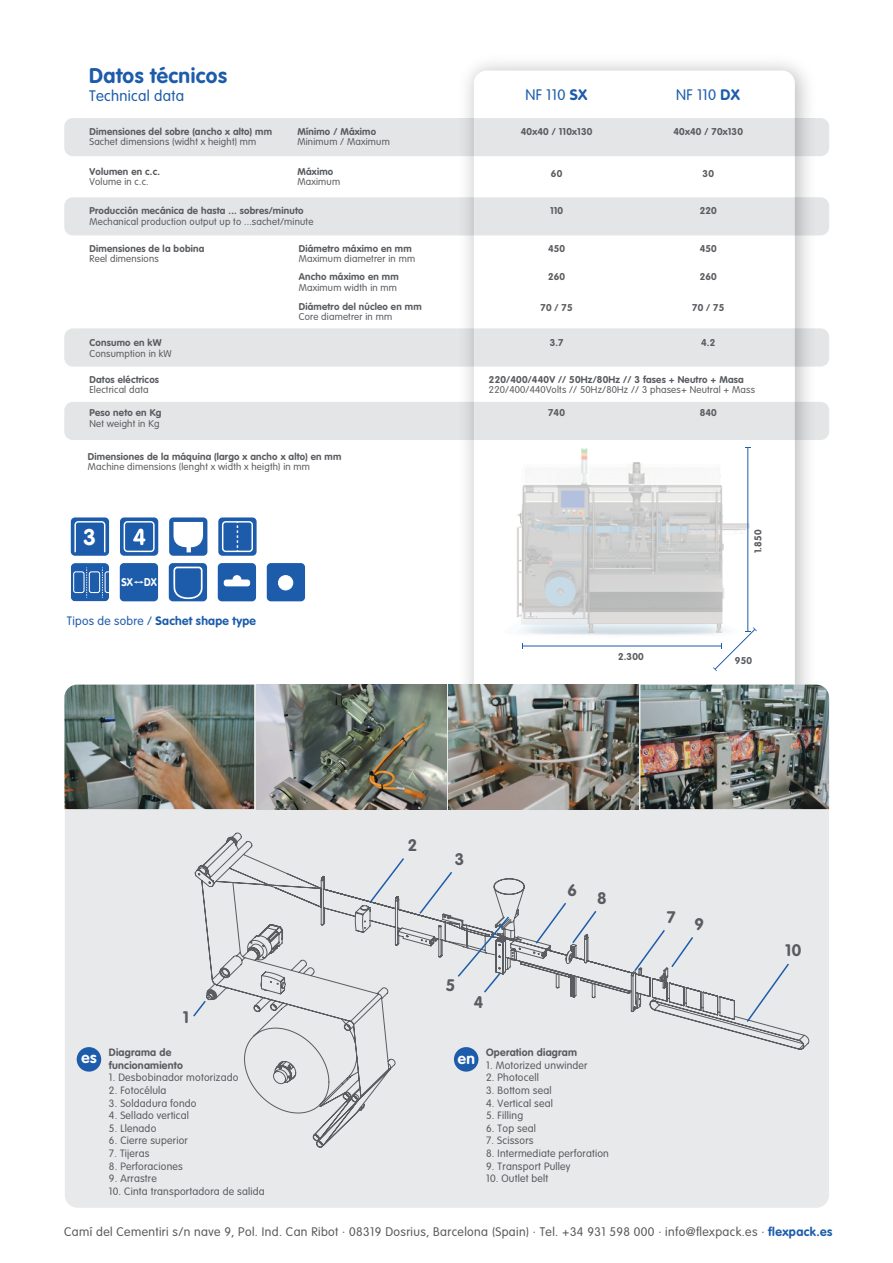
<style>
.page{position:relative;width:893px;height:1263px;background:#fff}
.page>*{position:absolute;margin:0;border:0;box-sizing:border-box;transform-origin:0 0}
.t1{font:700 22.65px "VAG Rounded LT";color:#fff}
.t2{font:700 21px "VAG Rounded";letter-spacing:.02em;color:#1d5cab}
.t3{font:700 16.5px "VAG Rounded";color:#595c60}
.t4{font:700 15.3px "VAG Rounded";color:#fff}
.t5{font:300 15px "VAG Rounded";letter-spacing:.02em;color:#1d5cab}
.t6{font:300 12.3px "VAG Rounded";letter-spacing:.03em;color:#595c60}
.t7{font:700 12px "VAG Rounded";letter-spacing:.02em;color:#1d5cab}
.t8{font:11.1px "VAG Rounded Bold";color:#fff;scale:.9 1}
.t9{font:300 10.5px "VAG Rounded";letter-spacing:.02em;color:#595c60}
.t10{font:700 10.5px/12.6px "VAG Rounded";letter-spacing:.02em;color:#595c60}
.t11{font:700 9.75px "VAG Rounded";letter-spacing:.02em;color:#595c60}
.t12{font:300 9.75px "VAG Rounded";letter-spacing:.02em;color:#595c60}
.s1{font-weight:700}
.s2{font-weight:300}
.s3{font-weight:700;color:#1d5cab}
</style>
<div class="page">
<img style="left:450px;top:62px;width:375px;height:623px">
<div style="left:474px;top:71px;width:321px;height:678px;background:#fff;border-radius:13px"></div>
<div style="left:64px;top:328px;width:765px;height:39px;background:#e4e5e6;border-radius:9px"></div>
<div style="left:64px;top:402px;width:765px;height:38px;background:#e4e5e6;border-radius:9px"></div>
<div style="left:64px;top:118px;width:765px;height:38px;background:#e4e5e6;border-radius:9px"></div>
<div style="left:64px;top:197px;width:765px;height:38px;background:#e4e5e6;border-radius:9px"></div>
<img style="left:517px;top:448px;width:232px;height:187px">
<hr style="left:522px;top:646px;width:199px;height:1px;background:#1d5cab">
<hr style="left:747px;top:448px;width:1px;height:183px;background:#1d5cab">
<svg style="left:713px;top:627px;width:44px;height:44px"></svg>
<div style="left:65px;top:685px;width:764px;height:523px;background:#e8e9ea;border-radius:13px"></div>
<img style="left:64px;top:685px;width:190px;height:124px">
<img style="left:257px;top:685px;width:189px;height:124px">
<img style="left:449px;top:685px;width:189px;height:124px">
<img style="left:640px;top:685px;width:189px;height:124px">
<div style="left:71px;top:517px;width:38px;height:39px;background:#1d5cab;border-radius:4px"></div>
<svg style="left:74px;top:521px;width:32px;height:32px"></svg>
<svg style="left:71px;top:563px;width:38px;height:38px"></svg>
<div style="left:169px;top:517px;width:38px;height:39px;background:#1d5cab;border-radius:4px"></div>
<svg style="left:174px;top:522px;width:29px;height:30px"></svg>
<div style="left:120px;top:517px;width:38px;height:39px;background:#1d5cab;border-radius:4px"></div>
<div style="left:124px;top:521px;width:31px;height:31px;border:1px solid #fff;border-radius:3px"></div>
<svg style="left:133px;top:529px;width:12px;height:16px"></svg>
<div style="left:218px;top:517px;width:39px;height:39px;background:#1d5cab;border-radius:4px"></div>
<div style="left:222px;top:521px;width:31px;height:31px;border:1px solid #fff;border-radius:3px"></div>
<svg style="left:237px;top:522px;width:1px;height:29px"></svg>
<div style="left:120px;top:563px;width:38px;height:38px;background:#1d5cab;border-radius:4px"></div>
<svg style="left:134px;top:581px;width:10px;height:3px"></svg>
<div style="left:169px;top:563px;width:38px;height:38px;background:#1d5cab;border-radius:4px"></div>
<svg style="left:173px;top:566px;width:30px;height:34px"></svg>
<div style="left:218px;top:563px;width:38px;height:38px;background:#1d5cab;border-radius:4px"></div>
<div style="left:224px;top:579px;width:26px;height:7px;background:#fff;border-radius:3px"></div>
<div style="left:233px;top:575px;width:8px;height:9px;background:#fff;border-radius:50%"></div>
<div style="left:267px;top:563px;width:38px;height:38px;background:#1d5cab;border-radius:4px"></div>
<div style="left:278px;top:576px;width:15px;height:14px;background:#fff;border-radius:50%"></div>
<div style="left:278px;top:575px;width:15px;height:15px;border:1px solid #fff;border-radius:50%"></div>
<div style="left:77px;top:1047px;width:24px;height:25px;background:#1d5cab;border-radius:50%"></div>
<svg style="left:194px;top:832px;width:615px;height:316px"></svg>
<svg style="left:368px;top:856px;width:38px;height:48px"></svg>
<svg style="left:534px;top:901px;width:64px;height:44px"></svg>
<svg style="left:633px;top:928px;width:62px;height:45px"></svg>
<svg style="left:745px;top:962px;width:45px;height:61px"></svg>
<svg style="left:418px;top:870px;width:93px;height:124px"></svg>
<svg style="left:193px;top:999px;width:14px;height:19px"></svg>
<h2 class="t2" style="left:89px;top:63px;width:139px">Datos técnicos</h2>
<h3 class="t5" style="left:89px;top:87px;width:96px">Technical data</h3>
<h3 class="t5" style="left:525px;top:86px;width:63px">NF 110 <span class="s1">SX</span></h3>
<p class="t11" style="left:89px;top:126px;width:184px">Dimensiones del sobre (ancho x alto) mm</p>
<p class="t12" style="left:89px;top:136px;width:168px">Sachet dimensions (widht x height) mm</p>
<p class="t11" style="left:297px;top:126px;width:80px">Mínimo / Máximo</p>
<p class="t12" style="left:297px;top:136px;width:94px">Minimum / Maximum</p>
<p class="t11" style="left:521px;top:126px;width:73px">40x40 / 110x130</p>
<p class="t11" style="left:89px;top:166px;width:72px">Volumen en c.c.</p>
<p class="t12" style="left:89px;top:176px;width:61px">Volume in c.c.</p>
<p class="t11" style="left:297px;top:166px;width:37px">Máximo</p>
<p class="t12" style="left:297px;top:176px;width:44px">Maximum</p>
<p class="t11" style="left:551px;top:167px;width:13px">60</p>
<p class="t11" style="left:89px;top:205px;width:216px">Producción mecánica de hasta ... sobres/minuto</p>
<p class="t12" style="left:89px;top:215px;width:225px">Mechanical production output up to ...sachet/minute</p>
<p class="t11" style="left:550px;top:205px;width:15px">110</p>
<p class="t11" style="left:89px;top:242px;width:116px">Dimensiones de la bobina</p>
<p class="t12" style="left:89px;top:253px;width:71px">Reel dimensions</p>
<p class="t11" style="left:299px;top:242px;width:115px">Diámetro máximo en mm</p>
<p class="t12" style="left:299px;top:253px;width:118px">Maximum diametrer in mm</p>
<p class="t11" style="left:299px;top:271px;width:102px">Ancho máximo en mm</p>
<p class="t12" style="left:299px;top:281px;width:100px">Maximum width in mm</p>
<p class="t11" style="left:299px;top:301px;width:124px">Diámetro del núcleo en mm</p>
<p class="t12" style="left:299px;top:311px;width:95px">Core diametrer in mm</p>
<p class="t11" style="left:548px;top:242px;width:19px">450</p>
<p class="t11" style="left:548px;top:271px;width:19px">260</p>
<p class="t11" style="left:541px;top:302px;width:34px">70 / 75</p>
<p class="t11" style="left:89px;top:337px;width:74px">Consumo en kW</p>
<p class="t12" style="left:89px;top:348px;width:84px">Consumption in kW</p>
<p class="t11" style="left:550px;top:337px;width:15px">3.7</p>
<h3 class="t5" style="left:676px;top:86px;width:65px">NF 110 <span class="s1">DX</span></h3>
<p class="t11" style="left:673px;top:126px;width:71px">40x40 / 70x130</p>
<p class="t11" style="left:703px;top:167px;width:13px">30</p>
<p class="t11" style="left:700px;top:205px;width:19px">220</p>
<p class="t11" style="left:700px;top:242px;width:19px">450</p>
<p class="t11" style="left:700px;top:271px;width:19px">260</p>
<p class="t11" style="left:692px;top:302px;width:34px">70 / 75</p>
<p class="t11" style="left:701px;top:337px;width:16px">4.2</p>
<p class="t11" style="left:89px;top:374px;width:71px">Datos eléctricos</p>
<p class="t12" style="left:89px;top:384px;width:61px">Electrical data</p>
<p class="t11" style="left:89px;top:407px;width:73px">Peso neto en Kg</p>
<p class="t12" style="left:89px;top:418px;width:72px">Net weight in Kg</p>
<p class="t11" style="left:88px;top:451px;width:255px">Dimensiones de la máquina (largo x ancho x alto) en mm</p>
<p class="t12" style="left:88px;top:461px;width:224px">Machine dimensions (lenght x width x heigth) in mm</p>
<h1 class="t1" style="left:83px;top:524px;width:14px">3</h1>
<p class="t8" style="left:122px;top:576px;width:41px">SX DX</p>
<p class="t7" style="left:67px;top:614px;width:191px"><span class="s2">Tipos de sobre /</span> Sachet shape type</p>
<p class="t11" style="left:489px;top:374px;width:256px">220/400/440V // 50Hz/80Hz // 3 fases + Neutro + Masa</p>
<p class="t12" style="left:489px;top:384px;width:268px">220/400/440Volts // 50Hz/80Hz // 3 phases+ Neutral + Mass</p>
<p class="t11" style="left:548px;top:407px;width:18px">740</p>
<p class="t11" style="left:618px;top:651px;width:27px">2.300</p>
<p class="t11" style="left:700px;top:407px;width:19px">840</p>
<p class="t11" style="left:752px;top:553px;width:25px;rotate:-90deg">1.850</p>
<p class="t11" style="left:735px;top:655px;width:19px">950</p>
<h3 class="t4" style="left:82px;top:1049px;width:17px">es</h3>
<h3 class="t3" style="left:183px;top:1007px;width:8px">1</h3>
<p class="t10" style="left:109px;top:1046px;width:76px">Diagrama de funcionamiento</p>
<p class="t9" style="left:109px;top:1072px;width:131px">1. Desbobinador motorizado</p>
<p class="t9" style="left:109px;top:1084px;width:59px">2. Fotocélula</p>
<p class="t9" style="left:109px;top:1097px;width:89px">3. Soldadura fondo</p>
<p class="t9" style="left:109px;top:1109px;width:82px">4. Sellado vertical</p>
<p class="t9" style="left:109px;top:1122px;width:49px">5. Llenado</p>
<p class="t9" style="left:109px;top:1135px;width:80px">6. Cierre superior</p>
<p class="t9" style="left:109px;top:1147px;width:42px">7. Tijeras</p>
<p class="t9" style="left:109px;top:1160px;width:75px">8. Perforaciones</p>
<p class="t9" style="left:109px;top:1172px;width:50px">9. Arrastre</p>
<p class="t9" style="left:109px;top:1185px;width:157px">10. Cinta transportadora de salida</p>
<h3 class="t3" style="left:408px;top:836px;width:11px">2</h3>
<h3 class="t3" style="left:455px;top:849px;width:11px">3</h3>
<h3 class="t3" style="left:568px;top:880px;width:11px">6</h3>
<h3 class="t3" style="left:597px;top:888px;width:11px">8</h3>
<h3 class="t3" style="left:446px;top:976px;width:11px">5</h3>
<h3 class="t3" style="left:474px;top:992px;width:11px">4</h3>
<h3 class="t4" style="left:458px;top:1050px;width:19px">en</h3>
<p class="t10" style="left:486px;top:1046px;width:92px">Operation diagram</p>
<p class="t9" style="left:486px;top:1059px;width:103px">1. Motorized unwinder</p>
<p class="t9" style="left:486px;top:1072px;width:54px">2. Photocell</p>
<p class="t9" style="left:486px;top:1084px;width:67px">3. Bottom seal</p>
<p class="t9" style="left:486px;top:1097px;width:68px">4. Vertical seal</p>
<p class="t9" style="left:486px;top:1109px;width:39px">5. Filling</p>
<p class="t9" style="left:486px;top:1122px;width:51px">6. Top seal</p>
<p class="t9" style="left:486px;top:1135px;width:49px">7. Scissors</p>
<p class="t9" style="left:486px;top:1147px;width:124px">8. Intermediate perforation</p>
<p class="t9" style="left:486px;top:1160px;width:86px">9. Transport Pulley</p>
<p class="t9" style="left:486px;top:1172px;width:64px">10. Outlet belt</p>
<h3 class="t3" style="left:667px;top:907px;width:10px">7</h3>
<h3 class="t3" style="left:694px;top:915px;width:11px">9</h3>
<h3 class="t3" style="left:785px;top:940px;width:17px">10</h3>
<p class="t6" style="left:64px;top:1225px;width:770px">Camí del Cementiri s/n nave 9, Pol. Ind. Can Ribot · 08319 Dosrius, Barcelona (Spain) · Tel. +34 931 598 000 · info@flexpack.es · <span class="s3">flexpack.es</span></p>
</div>
